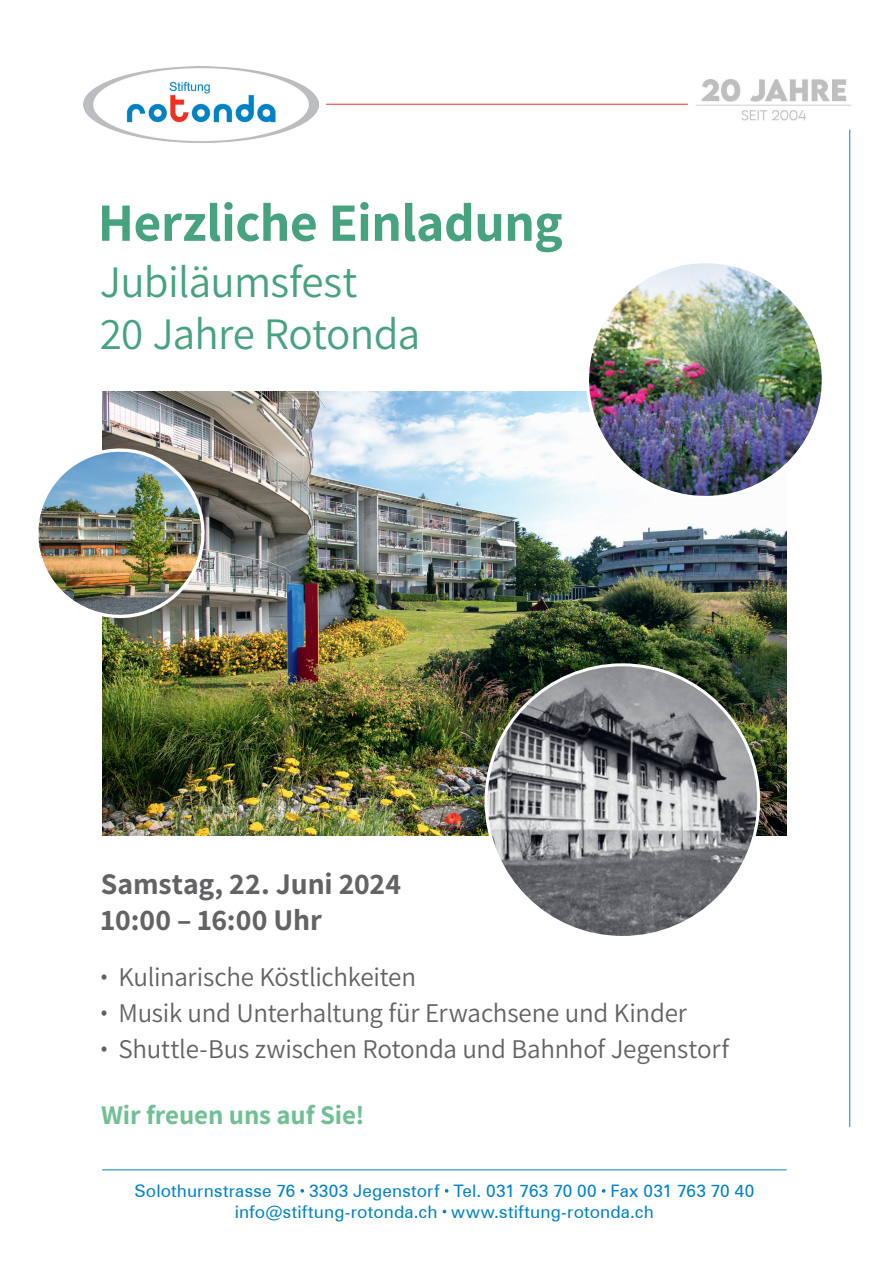
<style>
.page{position:relative;width:893px;height:1263px;background:#fff}
.page>*{position:absolute;margin:0;border:0;box-sizing:border-box;transform-origin:0 0}
.t1{font:700 54px "Assistant";letter-spacing:-.01em;color:#46a27f}
.t2{font:45px/52.5px "Assistant";letter-spacing:-.015em;color:#46a27f}
.t3{font:700 30px/36px "Assistant";letter-spacing:-.005em;color:#636366}
.t4{font:27px "Assistant";letter-spacing:-.01em;color:#636366}
.t5{font:700 27px "Assistant";letter-spacing:-.005em;color:#70bf95}
.t6{font:17.25px/20.7px "Zurich BT";letter-spacing:.01em;color:#0082c5;text-align:center}
.s1{font-size:22.5px}
</style>
<div class="page">
<img style="left:696px;top:79px;width:155px;height:42px">
<img style="left:84px;top:66px;width:234px;height:77px">
<img style="left:102px;top:392px;width:685px;height:444px">
<img style="left:576px;top:263px;width:246px;height:242px">
<img style="left:38px;top:441px;width:174px;height:181px">
<svg style="left:300px;top:1189px;width:4px;height:4px"></svg>
<svg style="left:445px;top:1189px;width:3px;height:4px"></svg>
<svg style="left:602px;top:1189px;width:3px;height:4px"></svg>
<hr style="left:102px;top:1169px;width:685px;height:1px;background:#0082c5">
<hr style="left:849px;top:130px;width:1px;height:997px;background:#0082c5">
<hr style="left:326px;top:104px;width:362px;height:1px;background:#ef3122">
<img style="left:486px;top:665px;width:273px;height:272px;border-radius:135px">
<h1 class="t1" style="left:98px;top:186px;width:466px">Herzliche Einladung</h1>
<h2 class="t2" style="left:100px;top:253px;width:322px">Jubiläumsfest<br>20 Jahre Rotonda</h2>
<p class="t3" style="left:101px;top:865px;width:302px">Samstag, 22. Juni 2024<br>10:00 – 16:00 Uhr</p>
<p class="t4" style="left:101px;top:958px;width:317px"><span class="s1">•</span> Kulinarische Köstlichkeiten</p>
<p class="t4" style="left:101px;top:994px;width:588px"><span class="s1">•</span> Musik und Unterhaltung für Erwachsene und Kinder</p>
<p class="t4" style="left:101px;top:1030px;width:629px"><span class="s1">•</span> Shuttle-Bus zwischen Rotonda und Bahnhof Jegenstorf</p>
<p class="t5" style="left:101px;top:1096px;width:265px">Wir freuen uns auf Sie!</p>
<p class="t6" style="left:134px;top:1180px;width:621px">Solothurnstrasse 76 3303 Jegenstorf Tel. 031 763 70 00 Fax 031 763 70 40 info@stiftung-rotonda.ch www.stiftung-rotonda.ch</p>
</div>
